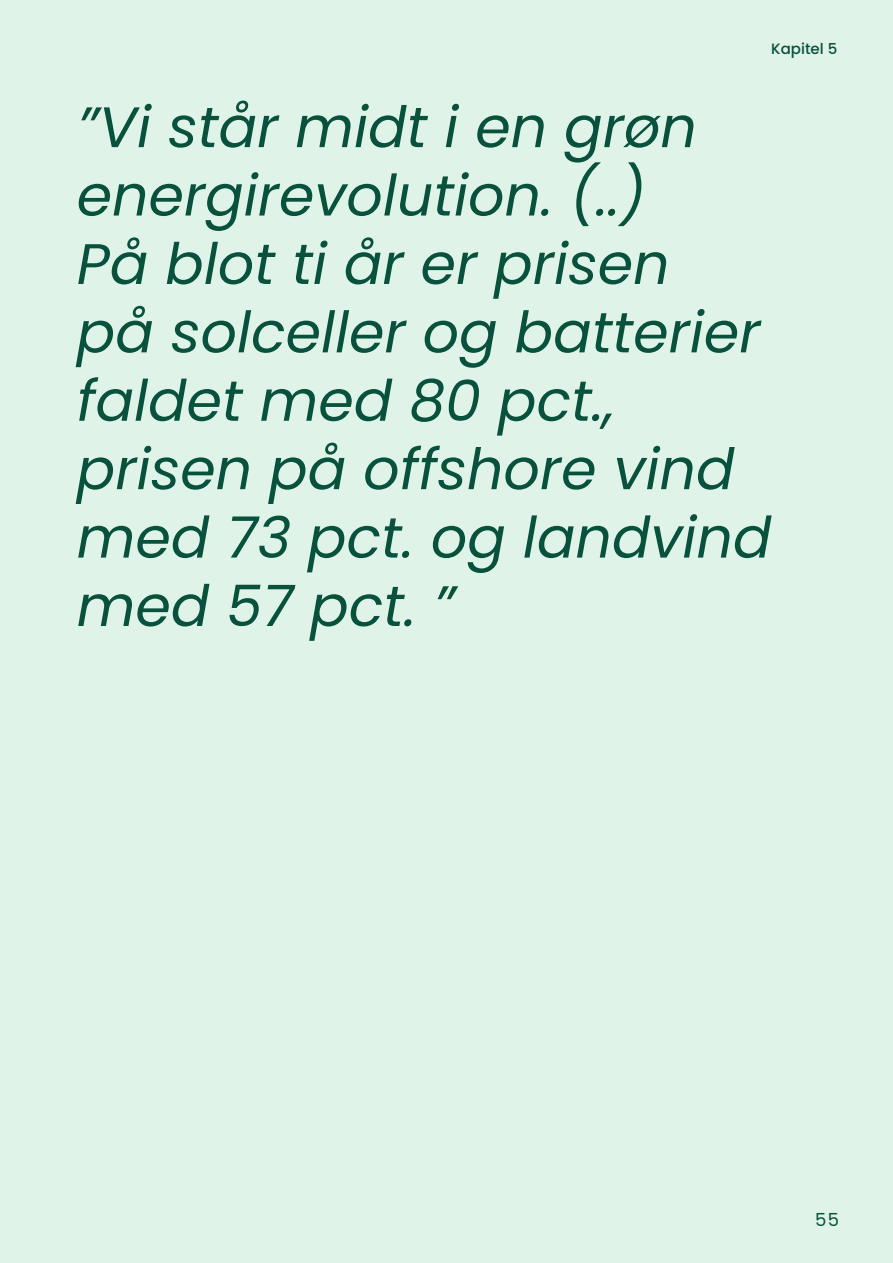
<style>
.page{position:relative;width:893px;height:1263px;background:#e0f3e9}
.page>*{position:absolute;margin:0;border:0;box-sizing:border-box;transform-origin:0 0}
.Helsides_citat{font:italic 57px/68.4px "Poppins";color:#08513d}
.t1{font:18px "Poppins";color:#08513d}
.Tekstbokse_brød{font:500 15px "Poppins";color:#08513d}
</style>
<div class="page">
<p class="Tekstbokse_brød" style="left:771px;top:40px;width:68px">Kapitel 5</p>
<p class="Helsides_citat" style="left:77px;top:93px;width:622px">”Vi står midt i en grøn energirevolution. (..)</p>
<p class="Helsides_citat" style="left:77px;top:230px;width:594px">På blot ti år er prisen</p>
<p class="Helsides_citat" style="left:77px;top:298px;width:685px">på solceller og batterier</p>
<p class="Helsides_citat" style="left:77px;top:367px;width:540px">faldet med 80 pct.,</p>
<p class="Helsides_citat" style="left:77px;top:435px;width:696px">prisen på offshore vind med 73 pct. og landvind med 57 pct. ”</p>
<p class="t1" style="left:815px;top:1209px;width:25px">55</p>
</div>
